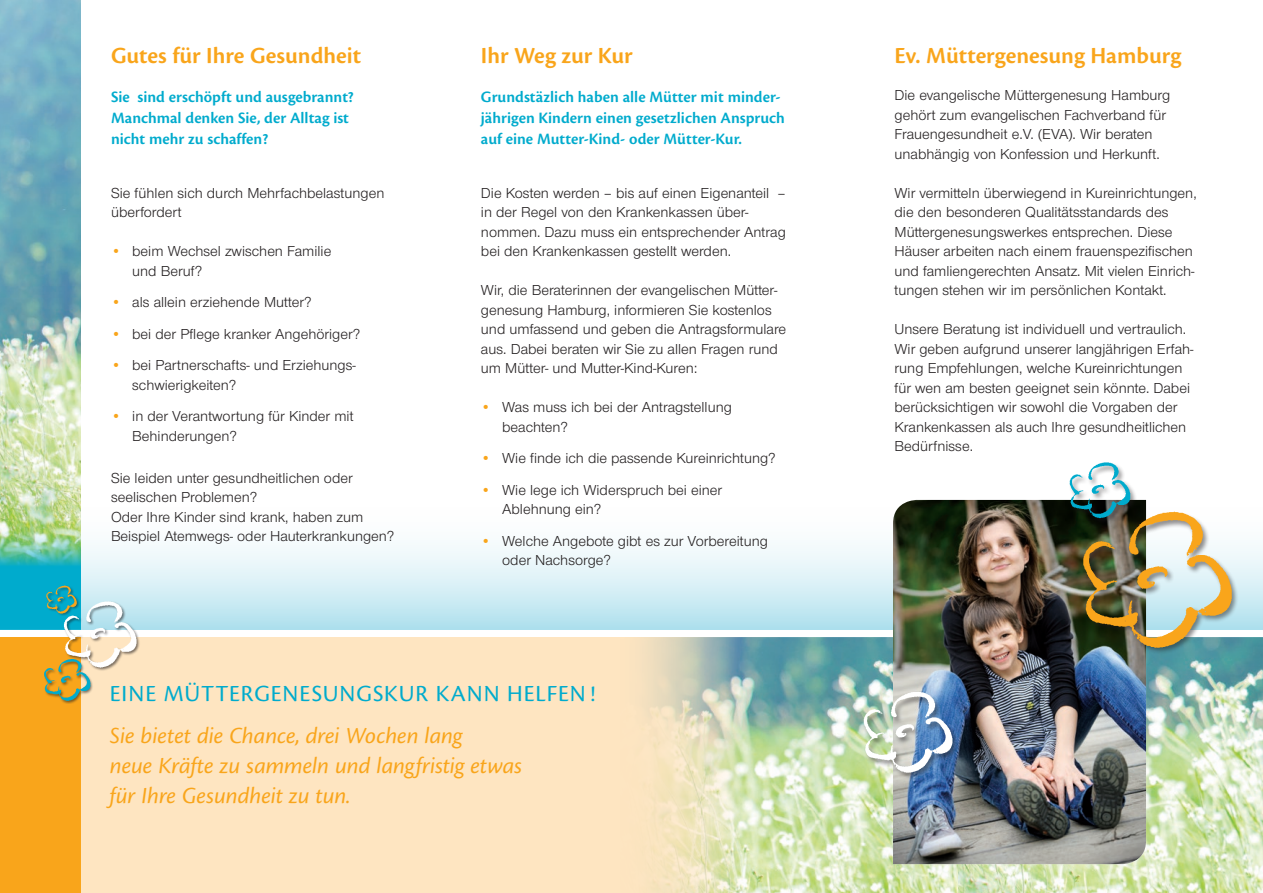
<style>
.page{position:relative;width:1263px;height:893px;background:#fff}
.page>*{position:absolute;margin:0;border:0;box-sizing:border-box;transform-origin:0 0}
.t1{font:italic 24px "Cronos Pro";letter-spacing:-.005em;color:#f9a51b}
.t2{font:600 24px "Cronos Pro";color:#f9a51b}
.t3{font:24px "Cronos Pro";letter-spacing:.04em;color:#00abcd}
.t4{font:600 16.5px/21px "Cronos Pro";color:#00abcd}
.t5{font:15px/19.5px "Nordelbica";color:#231f20}
.s1{color:#f9a51b}
</style>
<div class="page">
<img style="left:958px;top:637px;width:305px;height:256px">
<div style="left:81px;top:637px;width:698px;height:256px;background:#fee5c1"></div>
<img style="left:644px;top:637px;width:314px;height:256px">
<div style="left:81px;top:500px;width:1182px;height:129px;background:linear-gradient(to bottom,#fff,#bae4f0)"></div>
<img style="left:0;top:0;width:81px;height:524px">
<img style="left:0;top:524px;width:81px;height:105px">
<div style="left:0;top:637px;width:81px;height:256px;background:#f9a51b"></div>
<img style="left:893px;top:780px;width:253px;height:84px">
<div style="left:863px;top:462px;width:376px;height:318px;background:#231f20;opacity:.5"></div>
<img style="left:854px;top:685px;width:105px;height:92px">
<img style="left:1067px;top:500px;width:175px;height:154px">
<img style="left:1063px;top:462px;width:71px;height:59px">
<div style="left:44px;top:585px;width:97px;height:119px;background:#231f20;opacity:.6"></div>
<img style="left:44px;top:655px;width:49px;height:48px">
<img style="left:56px;top:595px;width:86px;height:76px">
<img style="left:44px;top:584px;width:35px;height:30px">
<p class="t2" style="left:111px;top:42px;width:252px">Gutes für Ihre Gesundheit</p>
<p class="t4" style="left:111px;top:86px;width:244px">Sie sind erschöpft und ausgebrannt?</p>
<p class="t4" style="left:111px;top:107px;width:240px">Manchmal denken Sie, der Alltag ist</p>
<p class="t4" style="left:111px;top:128px;width:159px">nicht mehr zu schaffen?</p>
<p class="t5" style="left:111px;top:183px;width:275px">Sie fühlen sich durch Mehrfachbelastungen</p>
<p class="t5" style="left:111px;top:203px;width:72px">überfordert</p>
<p class="t5" style="left:111px;top:242px;width:222px"><span class="s1">•</span> beim Wechsel zwischen Familie</p>
<p class="t5" style="left:132px;top:261px;width:71px">und Beruf?</p>
<p class="t5" style="left:111px;top:293px;width:202px"><span class="s1">•</span> als allein erziehende Mutter?</p>
<p class="t5" style="left:111px;top:324px;width:251px"><span class="s1">•</span> bei der Pflege kranker Angehöriger?</p>
<p class="t5" style="left:111px;top:356px;width:246px"><span class="s1">•</span> bei Partnerschafts- und Erziehungs-</p>
<p class="t5" style="left:132px;top:375px;width:105px">schwierigkeiten?</p>
<p class="t5" style="left:111px;top:407px;width:244px"><span class="s1">•</span> in der Verantwortung für Kinder mit</p>
<p class="t5" style="left:132px;top:426px;width:106px">Behinderungen?</p>
<p class="t5" style="left:111px;top:468px;width:243px">Sie leiden unter gesundheitlichen oder</p>
<p class="t5" style="left:111px;top:488px;width:148px">seelischen Problemen?</p>
<p class="t5" style="left:111px;top:507px;width:254px">Oder Ihre Kinder sind krank, haben zum</p>
<p class="t5" style="left:111px;top:527px;width:285px">Beispiel Atemwegs- oder Hauterkrankungen?</p>
<p class="t2" style="left:481px;top:42px;width:153px">Ihr Weg zur Kur</p>
<p class="t4" style="left:481px;top:86px;width:305px">Grundstäzlich haben alle Mütter mit minder&shy;jährigen Kindern einen gesetzlichen Anspruch auf eine Mutter-Kind- oder Mütter-Kur.</p>
<p class="t5" style="left:481px;top:183px;width:306px">Die Kosten werden – bis auf einen Eigenanteil – in der Regel von den Krankenkassen über-</p>
<p class="t5" style="left:481px;top:222px;width:306px">nommen. Dazu muss ein entsprechender Antrag bei den Krankenkassen gestellt werden.</p>
<p class="t5" style="left:481px;top:281px;width:298px">Wir, die Beraterinnen der evangelischen Mütter-</p>
<p class="t5" style="left:481px;top:300px;width:307px">genesung Hamburg, informieren Sie kostenlos und umfassend und geben die Antragsformulare aus. Dabei beraten wir Sie zu allen Fragen rund um Mütter- und Mutter-Kind-Kuren:</p>
<p class="t5" style="left:481px;top:398px;width:253px"><span class="s1">•</span> Was muss ich bei der Antragstellung</p>
<p class="t5" style="left:502px;top:417px;width:67px">beachten?</p>
<p class="t5" style="left:481px;top:449px;width:296px"><span class="s1">•</span> Wie finde ich die passende Kureinrichtung?</p>
<p class="t5" style="left:481px;top:480px;width:243px"><span class="s1">•</span> Wie lege ich Widerspruch bei einer</p>
<p class="t5" style="left:502px;top:500px;width:101px">Ablehnung ein?</p>
<p class="t5" style="left:502px;top:531px;width:267px;text-indent:-21px"><span class="s1">•</span> Welche Angebote gibt es zur Vorbereitung oder Nachsorge?</p>
<p class="t3" style="left:110px;top:679px;width:487px">EINE MÜTTERGENESUNGSKUR KANN HELFEN !</p>
<p class="t1" style="left:110px;top:722px;width:354px">Sie bietet die Chance, drei Wochen lang</p>
<p class="t1" style="left:110px;top:752px;width:414px">neue Kräfte zu sammeln und langfristig etwas</p>
<p class="t1" style="left:110px;top:782px;width:242px">für Ihre Gesundheit zu tun.</p>
<p class="t2" style="left:894px;top:42px;width:288px">Ev. Müttergenesung Hamburg</p>
<p class="t5" style="left:894px;top:86px;width:277px">Die evangelische Müttergenesung Hamburg gehört zum evangelischen Fachverband für<br>Frauengesundheit e.V. (EVA). Wir beraten</p>
<p class="t5" style="left:894px;top:144px;width:267px">unabhängig von Konfession und Herkunft.</p>
<p class="t5" style="left:894px;top:183px;width:304px">Wir vermitteln überwiegend in Kureinrichtungen, die den besonderen Qualitätsstandards des Müttergenesungswerkes entsprechen. Diese Häuser arbeiten nach einem frauenspezifischen</p>
<p class="t5" style="left:894px;top:261px;width:302px">und famliengerechten Ansatz. Mit vielen Einrich-</p>
<p class="t5" style="left:894px;top:281px;width:274px">tungen stehen wir im persönlichen Kontakt.</p>
<p class="t5" style="left:894px;top:320px;width:293px">Unsere Beratung ist individuell und vertraulich.</p>
<p class="t5" style="left:894px;top:339px;width:300px">Wir geben aufgrund unserer langjährigen Erfah&shy;rung Empfehlungen, welche Kureinrichtungen für wen am besten geeignet sein könnte. Dabei berücksichtigen wir sowohl die Vorgaben der Krankenkassen als auch Ihre gesundheitlichen Bedürfnisse.</p>
</div>
